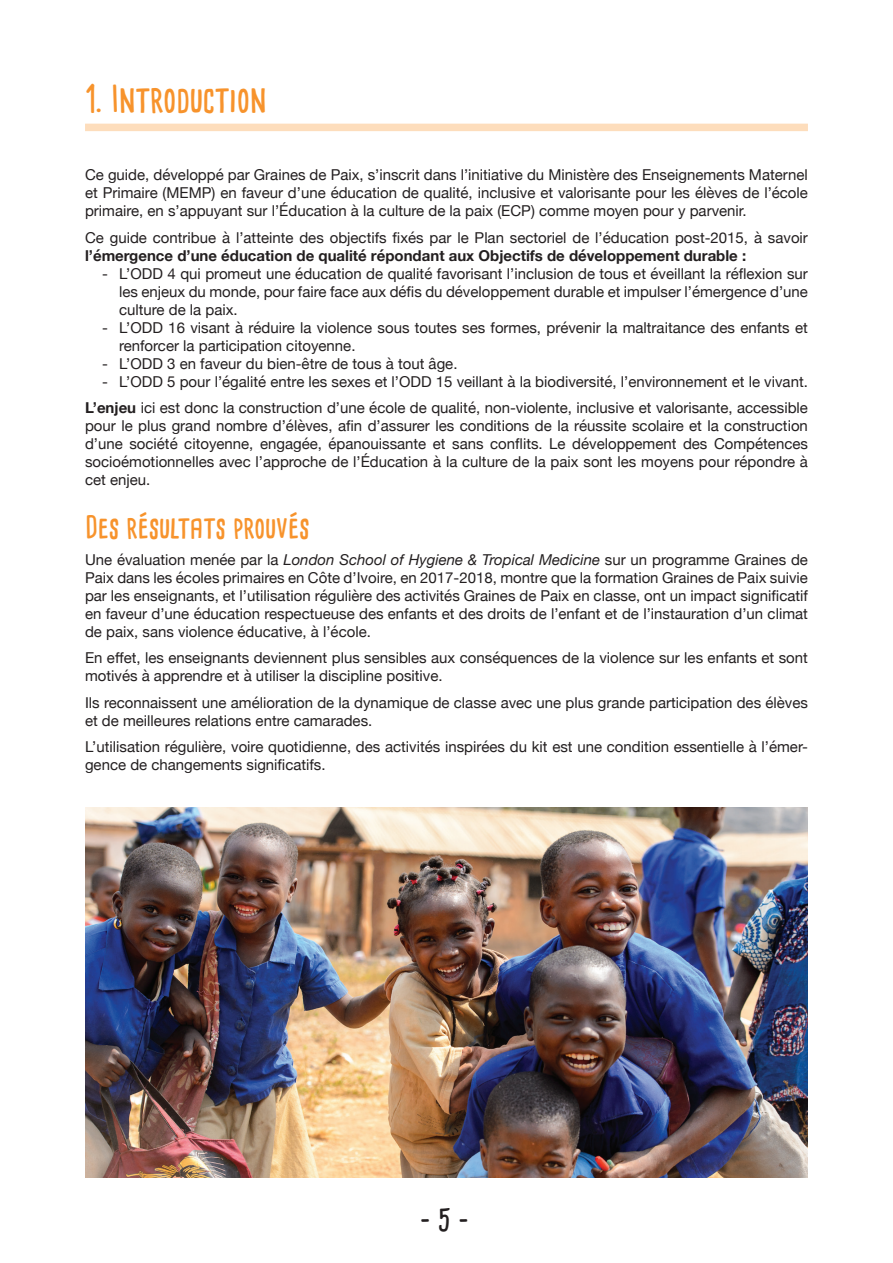
<style>
.page{position:relative;width:893px;height:1263px;background:#fff}
.page>*{position:absolute;margin:0;border:0;box-sizing:border-box;transform-origin:0 0}
.t1{font:700 36px "Cardenio Modern";color:#f7932c}
.t2{font:700 30px "Cardenio Modern";color:#f7932c}
.t3{font:700 30px "Cardenio Modern";color:#231f20}
.t4{font:15px/18px "Helvetica Neue";color:#231f20}
.s1{font-weight:700}
.s2{font-style:italic}
</style>
<div class="page">
<div style="left:85px;top:124px;width:723px;height:7px;background:#fdddbc"></div>
<img style="left:85px;top:808px;width:723px;height:370px">
<p class="t1" style="left:85px;top:75px;width:183px">1. Introduction</p>
<p class="t4" style="left:85px;top:167px;width:724px;text-align:justify">Ce guide, développé par Graines de Paix, s’inscrit dans l’initiative du Ministère des Enseignements Maternel et Primaire (MEMP) en faveur d’une éducation de qualité, inclusive et valorisante pour les élèves de l’école primaire, en s’appuyant sur l’Éducation à la culture de la paix (ECP) comme moyen pour y parvenir.</p>
<p class="t4" style="left:85px;top:229px;width:724px">Ce guide contribue à l’atteinte des objectifs fixés par le Plan sectoriel de l’éducation post-2015, à savoir <span class="s1">l’émergence d’une éducation de qualité répondant aux Objectifs de développement durable :</span></p>
<p class="t4" style="left:119px;top:265px;width:690px;text-align:justify;text-indent:-17px">- L’ODD 4 qui promeut une éducation de qualité favorisant l’inclusion de tous et éveillant la réflexion sur les enjeux du monde, pour faire face aux défis du développement durable et impulser l’émergence d’une culture de la paix.</p>
<p class="t4" style="left:119px;top:319px;width:690px;text-indent:-17px">- L’ODD 16 visant à réduire la violence sous toutes ses formes, prévenir la maltraitance des enfants et renforcer la participation citoyenne.</p>
<p class="t4" style="left:102px;top:355px;width:357px">- L’ODD 3 en faveur du bien-être de tous à tout âge.</p>
<p class="t4" style="left:102px;top:373px;width:707px">- L’ODD 5 pour l’égalité entre les sexes et l’ODD 15 veillant à la biodiversité, l’environnement et le vivant.</p>
<p class="t4" style="left:85px;top:400px;width:724px;text-align:justify"><span class="s1">L’enjeu</span> ici est donc la construction d’une école de qualité, non-violente, inclusive et valorisante, accessible pour le plus grand nombre d’élèves, afin d’assurer les conditions de la réussite scolaire et la construction d’une société citoyenne, engagée, épanouissante et sans conflits. Le développement des Compétences socioémotionnelles avec l’approche de l’Éducation à la culture de la paix sont les moyens pour répondre à cet enjeu.</p>
<p class="t2" style="left:85px;top:507px;width:226px">Des résultats prouvés</p>
<p class="t4" style="left:85px;top:551px;width:724px;text-align:justify">Une évaluation menée par la <span class="s2">London School of Hygiene &amp; Tropical Medicine</span> sur un programme Graines de Paix dans les écoles primaires en Côte d’Ivoire, en 2017-2018, montre que la formation Graines de Paix suivie par les enseignants, et l’utilisation régulière des activités Graines de Paix en classe, ont un impact significatif en faveur d’une éducation respectueuse des enfants et des droits de l’enfant et de l’instauration d’un climat de paix, sans violence éducative, à l’école.</p>
<p class="t4" style="left:85px;top:650px;width:724px">En effet, les enseignants deviennent plus sensibles aux conséquences de la violence sur les enfants et sont motivés à apprendre et à utiliser la discipline positive.</p>
<p class="t4" style="left:85px;top:694px;width:724px">Ils reconnaissent une amélioration de la dynamique de classe avec une plus grande participation des élèves et de meilleures relations entre camarades.</p>
<p class="t4" style="left:85px;top:739px;width:724px">L’utilisation régulière, voire quotidienne, des activités inspirées du kit est une condition essentielle à l’émer&shy;gence de changements significatifs.</p>
<h2 class="t3" style="left:420px;top:1200px;width:50px">- 5 -</h2>
</div>
